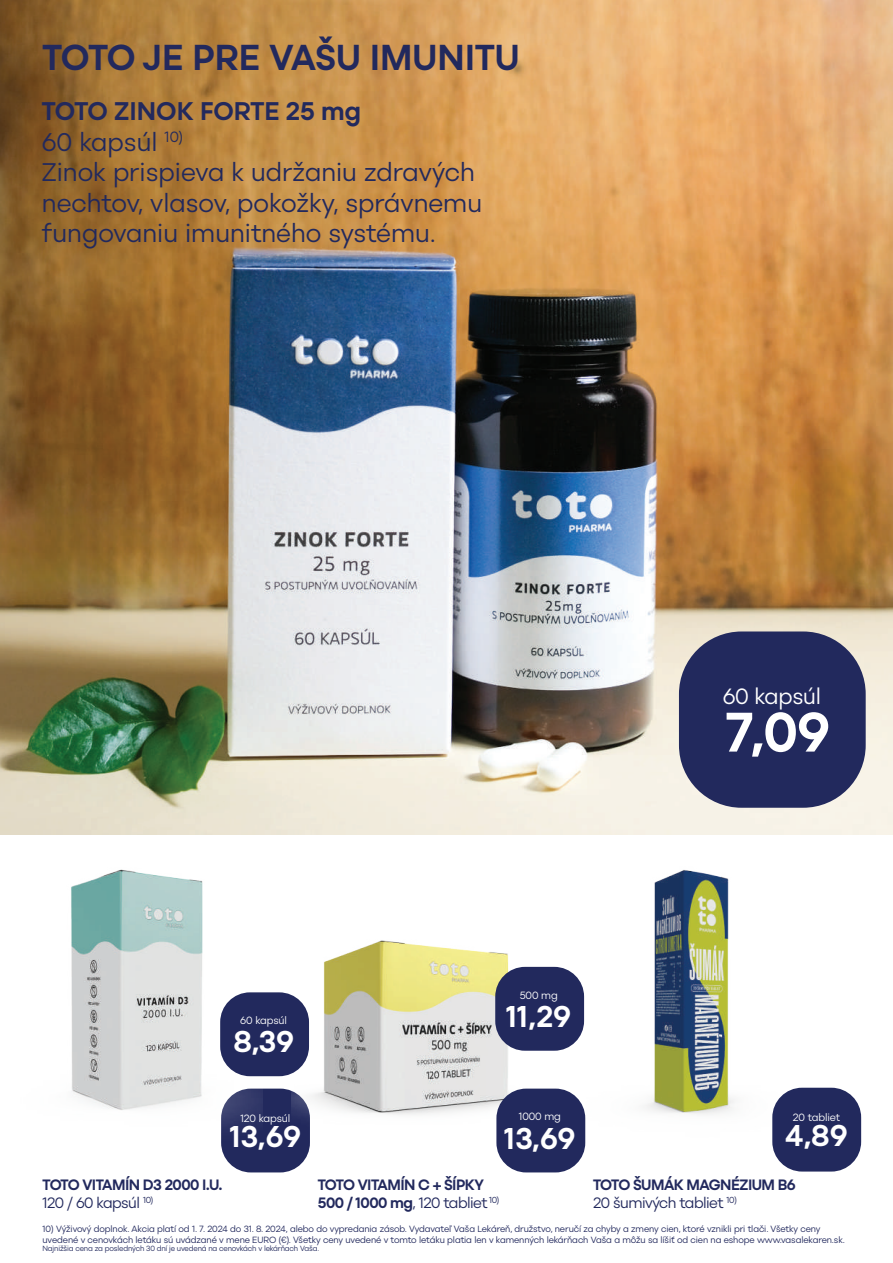
<style>
.page{position:relative;width:893px;height:1263px;background:#fff}
.page>*{position:absolute;margin:0;border:0;box-sizing:border-box;transform-origin:0 0}
.t1{font:700 55.5px "Vasa Grotesk";color:#fff}
.t2{font:700 36px "Vasa Grotesk";color:#22295d}
.t3{font:700 30px "Vasa Grotesk";color:#fff}
.t4{font:25.5px/30.6px "Vasa Grotesk";color:#22295d}
.t5{font:22.05px "Vasa Grotesk";letter-spacing:-.01em;color:#fff}
.t6{font:700 15px/18px "Vasa Grotesk";letter-spacing:-.035em;color:#22295d}
.t7{font:10.5px "Vasa Grotesk";letter-spacing:-.01em;color:#fff}
.t8{font:9px/10.8px "Vasa Grotesk";letter-spacing:-.01em;color:#22295d}
.t9{font:7.5px "Vasa Grotesk";letter-spacing:-.02em;color:#22295d}
.s1{font-weight:700}
.s2{font-weight:400}
</style>
<div class="page">
<img style="left:0;top:0;width:893px;height:834px">
<div style="left:221px;top:1088px;width:89px;height:84px;background:#22295d;border-radius:30px"></div>
<img style="left:71px;top:869px;width:191px;height:280px">
<div style="left:679px;top:631px;width:187px;height:177px;background:#22295d;border-radius:63px"></div>
<img style="left:577px;top:870px;width:278px;height:274px">
<img style="left:291px;top:940px;width:286px;height:213px">
<div style="left:496px;top:1088px;width:89px;height:84px;background:#22295d;border-radius:30px"></div>
<div style="left:772px;top:1088px;width:89px;height:83px;background:#22295d;border-radius:30px"></div>
<div style="left:495px;top:967px;width:89px;height:84px;background:#22295d;border-radius:30px"></div>
<div style="left:220px;top:992px;width:89px;height:84px;background:#22295d;border-radius:30px"></div>
<h2 class="t2" style="left:43px;top:28px;width:479px">TOTO JE PRE VAŠU IMUNITU</h2>
<h3 class="t4" style="left:42px;top:96px;width:442px"><span class="s1">TOTO ZINOK FORTE 25 mg<br></span>60 kapsúl <sup>10)<br></sup>Zinok prispieva k udržaniu zdravých nechtov, vlasov, pokožky, správnemu fungovaniu imunitného systému.</h3>
<h3 class="t5" style="left:723px;top:678px;width:100px">60 kapsúl</h3>
<h1 class="t1" style="left:725px;top:687px;width:107px">7,09</h1>
<p class="t7" style="left:520px;top:986px;width:39px">500 mg</p>
<p class="t7" style="left:240px;top:1012px;width:48px">60 kapsúl</p>
<h3 class="t3" style="left:506px;top:992px;width:67px">11,29</h3>
<h3 class="t3" style="left:233px;top:1017px;width:62px">8,39</h3>
<p class="t7" style="left:240px;top:1110px;width:52px">120 kapsúl</p>
<h3 class="t3" style="left:230px;top:1112px;width:73px">13,69</h3>
<h3 class="t6" style="left:43px;top:1176px;width:182px">TOTO VITAMÍN D3 2000 I.U.<br><span class="s2">120 / 60 kapsúl</span> <sup>10)</sup></h3>
<p class="t7" style="left:519px;top:1108px;width:44px">1000 mg</p>
<h3 class="t3" style="left:504px;top:1114px;width:73px">13,69</h3>
<h3 class="t6" style="left:318px;top:1176px;width:183px">TOTO VITAMÍN C + ŠÍPKY<br>500 / 1000 mg<span class="s2">, 120 tabliet</span> <sup>10)</sup></h3>
<p class="t7" style="left:793px;top:1109px;width:49px">20 tabliet</p>
<h3 class="t3" style="left:785px;top:1111px;width:64px">4,89</h3>
<h3 class="t6" style="left:593px;top:1176px;width:204px">TOTO ŠUMÁK MAGNÉZIUM B6<br><span class="s2">20 šumivých tabliet</span> <sup>10)</sup></h3>
<p class="t8" style="left:43px;top:1223px;width:804px">10) Výživový doplnok. Akcia platí od 1. 7. 2024 do 31. 8. 2024, alebo do vypredania zásob. Vydavateľ Vaša Lekáreň, družstvo, neručí za chyby a zmeny cien, ktoré vznikli pri tlači. Všetky ceny uvedené v cenovkách letáku sú uvádzané v mene EURO (€). Všetky ceny uvedené v tomto letáku platia len v kamenných lekárňach Vaša a môžu sa líšiť od cien na eshope www.vasalekaren.sk.</p>
<p class="t9" style="left:43px;top:1242px;width:278px">Najnižšia cena za posledných 30 dní je uvedená na cenovkách v lekárňach Vaša.</p>
</div>
